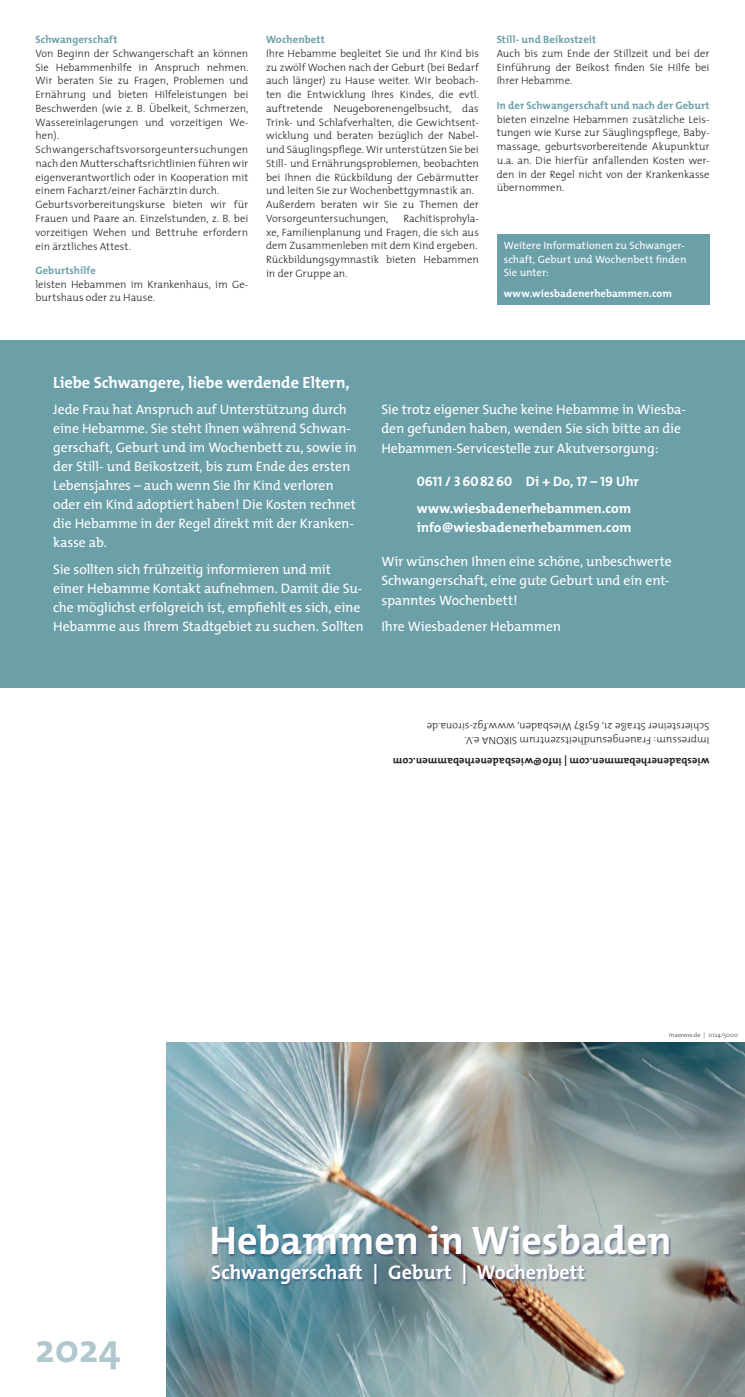
<style>
.page{position:relative;width:745px;height:1397px;background:#fff}
.page>*{position:absolute;margin:0;border:0;box-sizing:border-box;transform-origin:0 0}
.t1{font:700 40px "The Mix";color:#fff}
.t2{font:700 40px "The Mix";color:#b0c7ce}
.t3{font:700 20px "The Mix";color:#fff}
.t4{font:700 16.25px "The Mix";letter-spacing:-.005em;color:#fff}
.t5{font:13.75px/19.1px "The Mix";letter-spacing:-.01em;color:#fff}
.t6{font:700 13.75px/19.4px "The Mix";color:#fff}
.t7{font:13.75px "The Mix Bold Caps";letter-spacing:-.005em;color:#fff}
.t8{font:300 10.62px/13.8px "The Mix";color:#231f20}
.t9{font:700 10.62px "The Mix";letter-spacing:.01em;color:#6ca0a9}
.t10{font:10.62px/13.8px "The Mix";letter-spacing:.005em;color:#fff}
.t11{font:700 10.62px "The Mix";letter-spacing:.01em;color:#231f20}
.t12{font:700 10.62px "The Mix";letter-spacing:.01em;color:#fff}
.t13{font:300 6.25px "The Mix";color:#3e3e3f}
.s1{font-family:"The Mix";font-weight:700}
</style>
<div class="page">
<img style="left:167px;top:1042px;width:577px;height:354px">
<div style="left:496px;top:234px;width:213px;height:71px;background:#6ca0a9"></div>
<div style="left:212px;top:1263px;width:374px;height:23px;background:#2e3570;opacity:.5"></div>
<div style="left:212px;top:1224px;width:459px;height:32px;background:#2e3570;opacity:.5"></div>
<div style="left:0;top:340px;width:744px;height:347px;background:#6ca0a9"></div>
<p class="t9" style="left:35px;top:31px;width:83px">Schwangerschaft</p>
<p class="t8" style="left:35px;top:46px;width:214px">Von Beginn der Schwangerschaft an können Sie Hebammenhilfe in Anspruch nehmen.<br>Wir beraten Sie zu Fragen, Problemen und Ernährung und bieten Hilfeleistungen bei Beschwerden (wie z. B. Übelkeit, Schmerzen, Wassereinlagerungen und vorzeitigen We&shy;hen).<br>Schwangerschaftsvorsorgeuntersuchungen nach den Mutterschaftsrichtlinien führen wir eigenverantwortlich oder in Kooperation mit einem Facharzt/einer Fachärztin durch.<br>Geburtsvorbereitungskurse bieten wir für Frauen und Paare an. Einzelstunden, z. B. bei vorzeitigen Wehen und Bettruhe erfordern ein ärztliches Attest.</p>
<p class="t9" style="left:35px;top:261px;width:62px">Geburtshilfe</p>
<p class="t8" style="left:35px;top:277px;width:214px">leisten Hebammen im Krankenhaus, im Ge&shy;burtshaus oder zu Hause.</p>
<p class="t9" style="left:266px;top:31px;width:60px">Wochenbett</p>
<p class="t8" style="left:266px;top:46px;width:214px">Ihre Hebamme begleitet Sie und Ihr Kind bis zu zwölf Wochen nach der Geburt (bei Bedarf auch länger) zu Hause weiter. Wir beobach&shy;ten die Entwicklung Ihres Kindes, die evtl. auftretende Neugeborenengelbsucht, das Trink- und Schlafverhalten, die Gewichtsent&shy;wicklung und beraten bezüglich der Nabel&shy;und Säuglingspflege. Wir unterstützen Sie bei Still- und Ernährungsproblemen, beobachten bei Ihnen die Rückbildung der Gebärmutter und leiten Sie zur Wochenbettgymnastik an.<br>Außerdem beraten wir Sie zu Themen der Vorsorgeuntersuchungen,</p>
<p class="t8" style="left:266px;top:211px;width:214px;text-indent:137px">Rachitisprohyla&shy;xe, Familienplanung und Fragen, die sich aus dem Zusammenleben mit dem Kind ergeben.<br>Rückbildungsgymnastik bieten Hebammen in der Gruppe an.</p>
<p class="t9" style="left:496px;top:31px;width:101px">Still- und Beikostzeit</p>
<p class="t8" style="left:496px;top:46px;width:214px;text-align:justify">Auch bis zum Ende der Stillzeit und bei der Einführung der Beikost finden Sie Hilfe bei Ihrer Hebamme.</p>
<p class="t9" style="left:496px;top:96px;width:214px">In der Schwangerschaft und nach der Geburt</p>
<p class="t8" style="left:496px;top:112px;width:214px;text-align:justify">bieten einzelne Hebammen zusätzliche Leis&shy;tungen wie Kurse zur Säuglingspflege, Baby&shy;massage, geburtsvorbereitende Akupunktur u.a. an. Die hierfür anfallenden Kosten wer&shy;den in der Regel nicht von der Krankenkasse übernommen.</p>
<p class="t10" style="left:503px;top:238px;width:184px">Weitere Informationen zu Schwanger&shy;schaft, Geburt und Wochenbett finden<br>Sie unter:</p>
<p class="t12" style="left:503px;top:285px;width:170px">www.wiesbadenerhebammen.com</p>
<h3 class="t4" style="left:53px;top:368px;width:298px">Liebe Schwangere, liebe werdende Eltern,</h3>
<p class="t5" style="left:53px;top:399px;width:305px">Jede Frau hat Anspruch auf Unterstützung durch eine Hebamme. Sie steht Ihnen während Schwan&shy;gerschaft, Geburt und im Wochenbett zu, sowie in der Still- und Beikostzeit, bis zum Ende des ersten Lebensjahres – auch wenn Sie Ihr Kind verloren oder ein Kind adoptiert haben! Die Kosten rechnet die Hebamme in der Regel direkt mit der Kranken&shy;kasse ab.</p>
<p class="t5" style="left:53px;top:559px;width:312px">Sie sollten sich frühzeitig informieren und mit einer Hebamme Kontakt aufnehmen. Damit die Su&shy;che möglichst erfolgreich ist, empfiehlt es sich, eine Hebamme aus Ihrem Stadtgebiet zu suchen. Sollten</p>
<p class="t5" style="left:381px;top:399px;width:306px">Sie trotz eigener Suche keine Hebamme in Wiesba&shy;den gefunden haben, wenden Sie sich bitte an die<br>Hebammen-Servicestelle zur Akutversorgung:</p>
<p class="t7" style="left:416px;top:470px;width:223px">0611 / 3608260 <span class="s1">Di + Do,</span> 17 – 19 <span class="s1">Uhr</span></p>
<p class="t6" style="left:416px;top:498px;width:216px">www.wiesbadenerhebammen.com info@wiesbadenerhebammen.com</p>
<p class="t5" style="left:381px;top:551px;width:291px">Wir wünschen Ihnen eine schöne, unbeschwerte<br>Schwangerschaft, eine gute Geburt und ein ent&shy;spanntes Wochenbett!</p>
<p class="t5" style="left:381px;top:616px;width:181px">Ihre Wiesbadener Hebammen</p>
<p class="t8" style="left:709px;top:747px;width:284px;rotate:-180deg">Impressum: Frauengesundheitszentrum SIRONA e.V.<br>Schiersteiner Straße 21, 65187 Wiesbaden, www.fgz-sirona.de</p>
<p class="t11" style="left:709px;top:770px;width:318px;rotate:-180deg">wiesbadenerhebammen.com | info@wiesbadenerhebammen.com</p>
<p class="t13" style="left:668px;top:1029px;width:70px">mawww.de | 0124/5000</p>
<h1 class="t1" style="left:209px;top:1207px;width:463px">Hebammen in Wiesbaden</h1>
<h1 class="t2" style="left:35px;top:1314px;width:86px">2024</h1>
<h2 class="t3" style="left:211px;top:1255px;width:375px">Schwangerschaft | Geburt | Wochenbett</h2>
</div>
